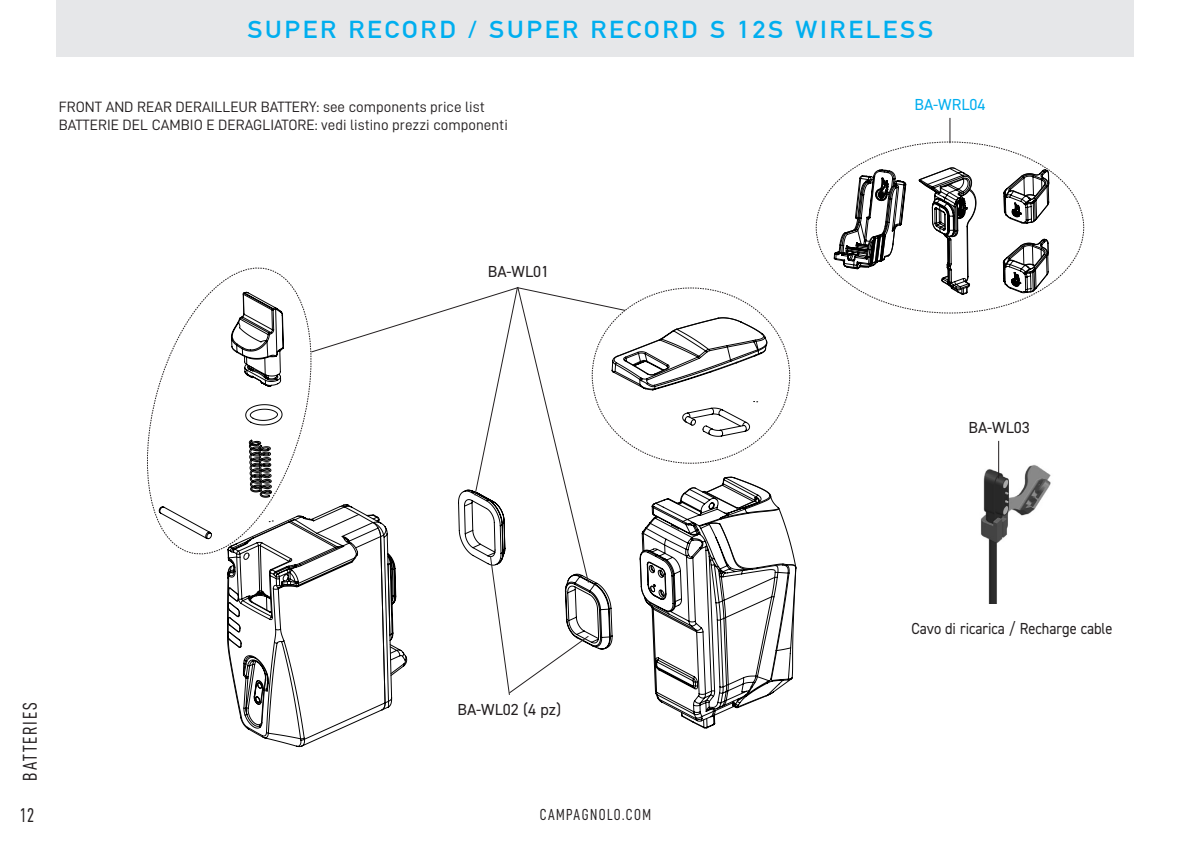
<style>
.page{position:relative;width:1191px;height:842px;background:#fff}
.page>*{position:absolute;margin:0;border:0;box-sizing:border-box;transform-origin:0 0}
.t1{font:700 24px "DIN Alternate";letter-spacing:.1em;color:#00aeef;scale:1.1 1}
.t2{font:20px "D DIN Condensed";letter-spacing:.1em;color:#231f20;scale:.9 1}
.t3{font:16px "DIN2014";color:#231f20;scale:.9 1}
.t4{font:16px "DIN2014";color:#231f20}
.t5{font:16px "D DIN Condensed";letter-spacing:.1em;color:#231f20;scale:.9 1}
.t6{font:16px "DIN2014";color:#00aeef}
.t7{font:15px/18px "D DIN";color:#231f20}
</style>
<div class="page">
<div style="left:57px;top:0;width:1077px;height:57px;background:#e6e7e9"></div>
<svg style="left:147px;top:267px;width:649px;height:472px"></svg>
<img style="left:980px;top:462px;width:71px;height:142px">
<hr style="left:998px;top:441px;width:1px;height:37px;background:#231f20">
<svg style="left:815px;top:118px;width:269px;height:195px"></svg>
<h1 class="t1" style="left:247px;top:11px;width:625px">SUPER RECORD / SUPER RECORD S 12S WIRELESS</h1>
<p class="t7" style="left:59px;top:98px;width:451px">FRONT AND REAR DERAILLEUR BATTERY: see components price list<br>BATTERIE DEL CAMBIO E DERAGLIATORE: vedi listino prezzi componenti</p>
<h2 class="t2" style="left:19px;top:780px;width:88px;rotate:-90deg">BATTERIES</h2>
<p class="t4" style="left:488px;top:261px;width:63px">BA-WL01</p>
<p class="t4" style="left:457px;top:699px;width:105px">BA-WL02 (4 pz)</p>
<h2 class="t2" style="left:20px;top:804px;width:17px">12</h2>
<p class="t5" style="left:540px;top:806px;width:125px">CAMPAGNOLO.COM</p>
<p class="t6" style="left:914px;top:95px;width:72px">BA-WRL04</p>
<p class="t4" style="left:968px;top:418px;width:63px">BA-WL03</p>
<p class="t3" style="left:911px;top:618px;width:225px">Cavo di ricarica / Recharge cable</p>
</div>
